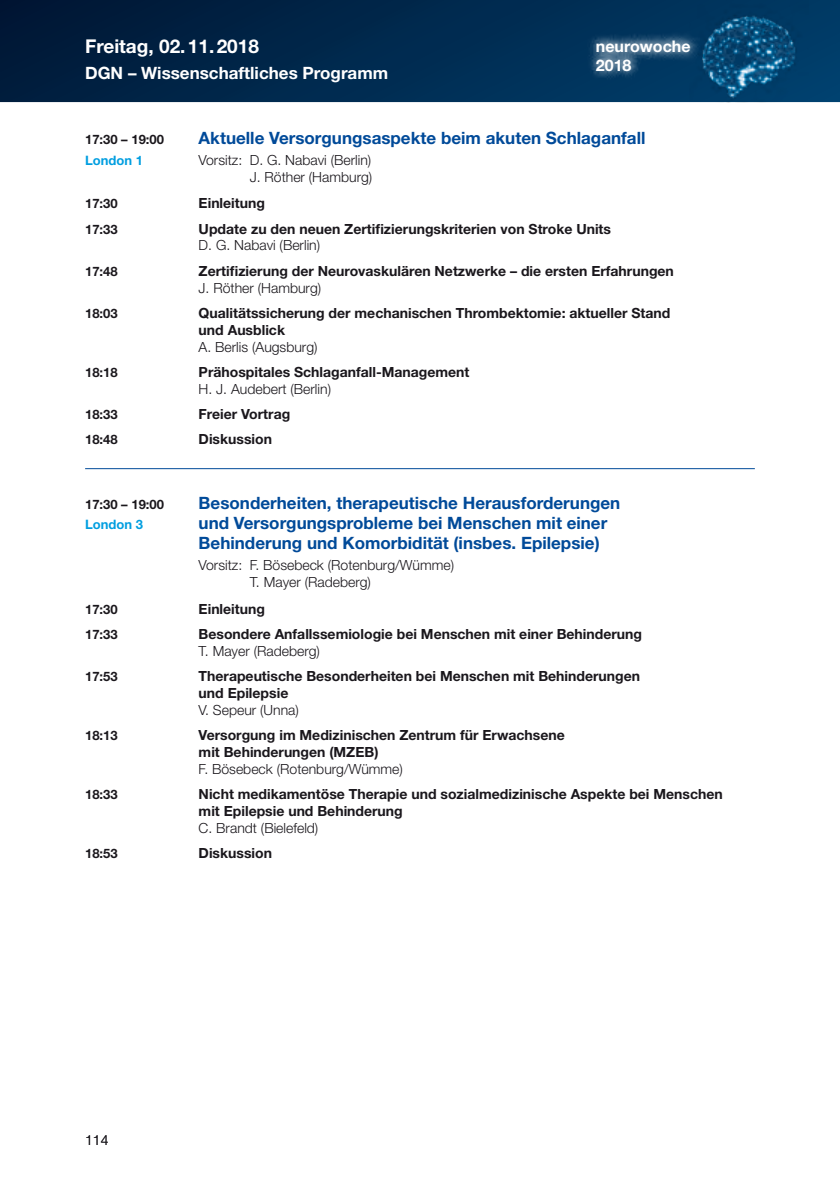
<style>
.page{position:relative;width:840px;height:1191px;background:#fff}
.page>*{position:absolute;margin:0;border:0;box-sizing:border-box;transform-origin:0 0}
.t1{font:700 19px "Helvetica Neue";color:#fff}
.t2{font:700 17px/20.4px "Helvetica Neue";color:#004a99}
.t3{font:700 17px "Helvetica Neue";color:#fff}
.t4{font:700 16px/18.4px "Helvetica Neue";color:#fff}
.t5{font:700 14px/16.8px "Helvetica Neue";color:#1a171c}
.t6{font:300 14px/16.8px "Helvetica Neue";color:#1a171c;text-align:right}
.t7{font:700 13px "Helvetica Neue";color:#1a171c}
.t8{font:700 13px "Helvetica Neue";color:#009ee0}
</style>
<div class="page">
<svg style="left:0;top:0;width:839px;height:102px;background:#00274c"></svg>
<svg style="left:586px;top:31px;width:103px;height:50px;background:#255275"></svg>
<img style="left:689px;top:0;width:119px;height:102px">
<hr style="left:85px;top:468px;width:669px;height:1px;background:#004a99">
<h1 class="t1" style="left:85px;top:35px;width:175px">Freitag, 02.11.2018</h1>
<p class="t3" style="left:85px;top:63px;width:304px">DGN – Wissenschaftliches Programm</p>
<p class="t4" style="left:595px;top:37px;width:96px">neurowoche<br>2018</p>
<p class="t7" style="left:85px;top:131px;width:80px">17:30 – 19:00</p>
<p class="t2" style="left:198px;top:127px;width:448px">Aktuelle Versorgungsaspekte beim akuten Schlaganfall</p>
<p class="t8" style="left:85px;top:152px;width:59px">London 1</p>
<p class="t6" style="left:198px;top:151px;width:175px">Vorsitz: D. G. Nabavi (Berlin)<br>J. Röther (Hamburg)</p>
<p class="t7" style="left:85px;top:196px;width:34px">17:30</p>
<p class="t5" style="left:198px;top:195px;width:68px">Einleitung</p>
<p class="t7" style="left:85px;top:221px;width:34px">17:33</p>
<p class="t5" style="left:198px;top:220px;width:414px">Update zu den neuen Zertifizierungskriterien von Stroke Units</p>
<p class="t6" style="left:198px;top:237px;width:123px">D. G. Nabavi (Berlin)</p>
<p class="t7" style="left:85px;top:263px;width:34px">17:48</p>
<p class="t5" style="left:198px;top:262px;width:476px">Zertifizierung der Neurovaskulären Netzwerke – die ersten Erfahrungen</p>
<p class="t6" style="left:198px;top:279px;width:124px">J. Röther (Hamburg)</p>
<p class="t7" style="left:85px;top:305px;width:34px">18:03</p>
<p class="t5" style="left:198px;top:304px;width:473px">Qualitätssicherung der mechanischen Thrombektomie: aktueller Stand und Ausblick</p>
<p class="t6" style="left:198px;top:338px;width:120px">A. Berlis (Augsburg)</p>
<p class="t7" style="left:85px;top:364px;width:34px">18:18</p>
<p class="t5" style="left:198px;top:363px;width:272px">Prähospitales Schlaganfall-Management</p>
<p class="t6" style="left:198px;top:380px;width:134px">H. J. Audebert (Berlin)</p>
<p class="t7" style="left:85px;top:406px;width:34px">18:33</p>
<p class="t5" style="left:198px;top:405px;width:93px">Freier Vortrag</p>
<p class="t7" style="left:85px;top:431px;width:34px">18:48</p>
<p class="t5" style="left:198px;top:430px;width:75px">Diskussion</p>
<p class="t7" style="left:85px;top:496px;width:80px">17:30 – 19:00</p>
<p class="t2" style="left:198px;top:492px;width:423px">Besonderheiten, therapeutische Herausforderungen</p>
<p class="t8" style="left:85px;top:516px;width:59px">London 3</p>
<p class="t2" style="left:198px;top:512px;width:410px">und Versorgungsprobleme bei Menschen mit einer<br>Behinderung und Komorbidität (insbes. Epilepsie)</p>
<p class="t6" style="left:249px;top:557px;width:206px;text-align:left;text-indent:-51px">Vorsitz: F. Bösebeck (Rotenburg/Wümme)<br>T. Mayer (Radeberg)</p>
<p class="t7" style="left:85px;top:601px;width:34px">17:30</p>
<p class="t5" style="left:198px;top:600px;width:68px">Einleitung</p>
<p class="t7" style="left:85px;top:626px;width:34px">17:33</p>
<p class="t5" style="left:198px;top:625px;width:444px">Besondere Anfallssemiologie bei Menschen mit einer Behinderung</p>
<p class="t6" style="left:198px;top:642px;width:123px">T. Mayer (Radeberg)</p>
<p class="t7" style="left:85px;top:669px;width:34px">17:53</p>
<p class="t5" style="left:198px;top:668px;width:442px">Therapeutische Besonderheiten bei Menschen mit Behinderungen und Epilepsie</p>
<p class="t6" style="left:198px;top:701px;width:102px">V. Sepeur (Unna)</p>
<p class="t7" style="left:85px;top:727px;width:34px">18:13</p>
<p class="t5" style="left:198px;top:726px;width:367px">Versorgung im Medizinischen Zentrum für Erwachsene mit Behinderungen (MZEB)</p>
<p class="t6" style="left:198px;top:760px;width:206px">F. Bösebeck (Rotenburg/Wümme)</p>
<p class="t7" style="left:85px;top:786px;width:34px">18:33</p>
<p class="t5" style="left:198px;top:785px;width:525px">Nicht medikamentöse Therapie und sozialmedizinische Aspekte bei Menschen mit Epilepsie und Behinderung</p>
<p class="t6" style="left:198px;top:819px;width:121px">C. Brandt (Bielefeld)</p>
<p class="t7" style="left:85px;top:845px;width:34px">18:53</p>
<p class="t5" style="left:198px;top:844px;width:75px">Diskussion</p>
<p class="t6" style="left:85px;top:1131px;width:25px">114</p>
</div>
